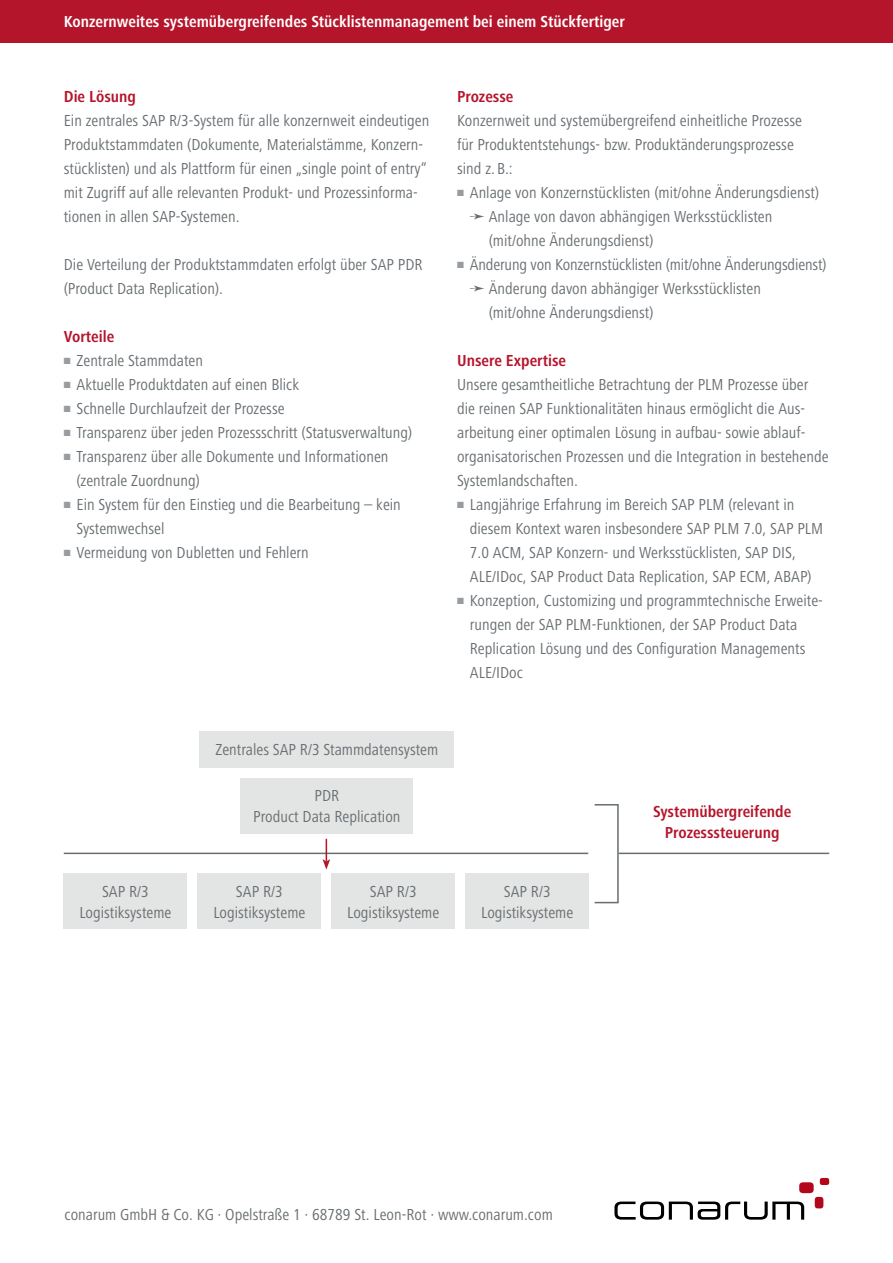
<style>
.page{position:relative;width:893px;height:1263px;background:#fff}
.page>*{position:absolute;margin:0;border:0;box-sizing:border-box;transform-origin:0 0}
.t1{font:condensed 16.5px/24px "Frutiger Next LT";color:#676d71}
.t2{font:700 condensed 16.5px/21px "Frutiger Next LT";color:#b5152b;text-align:center}
.t3{font:700 condensed 16.5px "Frutiger Next LT";color:#fff}
.s1{color:#969ca0}
</style>
<div class="page">
<svg style="left:614px;top:1201px;width:190px;height:18px"></svg>
<div style="left:815px;top:1197px;width:8px;height:11px;background:#b3071b;border-radius:3px"></div>
<svg style="left:799px;top:1182px;width:15px;height:11px"></svg>
<div style="left:820px;top:1178px;width:9px;height:7px;background:#b3071b;border-radius:3px"></div>
<div style="left:0;top:0;width:893px;height:43px;background:#b5152b"></div>
<div style="left:64px;top:874px;width:123px;height:55px;background:#e3e4e4"></div>
<div style="left:198px;top:874px;width:123px;height:55px;background:#e3e4e4"></div>
<div style="left:332px;top:874px;width:123px;height:55px;background:#e3e4e4"></div>
<div style="left:241px;top:778px;width:172px;height:55px;background:#e3e4e4"></div>
<div style="left:200px;top:731px;width:254px;height:36px;background:#e3e4e4"></div>
<div style="left:466px;top:874px;width:123px;height:55px;background:#e3e4e4"></div>
<hr style="left:64px;top:853px;width:524px;height:1px;background:#676d71">
<hr style="left:619px;top:853px;width:210px;height:1px;background:#676d71">
<svg style="left:323px;top:839px;width:7px;height:31px"></svg>
<div style="left:594px;top:804px;width:25px;height:99px;border:2px solid #676d71"></div>
<p class="t3" style="left:64px;top:12px;width:563px">Konzernweites systemübergreifendes Stücklistenmanagement bei einem Stückfertiger</p>
<p class="t2" style="left:64px;top:86px;width:74px">Die Lösung</p>
<p class="t1" style="left:64px;top:109px;width:367px">Ein zentrales SAP R/3-System für alle konzernweit eindeutigen Produktstammdaten (Dokumente, Materialstämme, Konzern&shy;stücklisten) und als Plattform für einen „single point of entry“ mit Zugriff auf alle relevanten Produkt- und Prozessinforma&shy;tionen in allen SAP-Systemen.</p>
<p class="t1" style="left:64px;top:253px;width:360px">Die Verteilung der Produktstammdaten erfolgt über SAP PDR (Product Data Replication).</p>
<p class="t2" style="left:64px;top:326px;width:52px">Vorteile</p>
<p class="t1" style="left:64px;top:349px;width:141px"><span class="s1">■</span> Zentrale Stammdaten</p>
<p class="t1" style="left:64px;top:373px;width:237px"><span class="s1">■</span> Aktuelle Produktdaten auf einen Blick</p>
<p class="t1" style="left:64px;top:397px;width:222px"><span class="s1">■</span> Schnelle Durchlaufzeit der Prozesse</p>
<p class="t1" style="left:64px;top:421px;width:350px"><span class="s1">■</span> Transparenz über jeden Prozessschritt (Statusverwaltung)</p>
<p class="t1" style="left:77px;top:445px;width:313px;text-indent:-13px"><span class="s1">■</span> Transparenz über alle Dokumente und Informationen (zentrale Zuordnung)</p>
<p class="t1" style="left:77px;top:493px;width:326px;text-indent:-13px"><span class="s1">■</span> Ein System für den Einstieg und die Bearbeitung – kein<br>Systemwechsel</p>
<p class="t1" style="left:64px;top:541px;width:247px"><span class="s1">■</span> Vermeidung von Dubletten und Fehlern</p>
<p class="t2" style="left:457px;top:86px;width:58px">Prozesse</p>
<p class="t1" style="left:457px;top:109px;width:346px">Konzernweit und systemübergreifend einheitliche Prozesse für Produktentstehungs- bzw. Produktänderungsprozesse sind z. B.:</p>
<p class="t1" style="left:457px;top:181px;width:363px"><span class="s1">■</span> Anlage von Konzernstücklisten (mit/ohne Änderungsdienst)</p>
<p class="t1" style="left:470px;top:205px;width:304px">➛ Anlage von davon abhängigen Werksstücklisten</p>
<p class="t1" style="left:489px;top:229px;width:166px">(mit/ohne Änderungsdienst)</p>
<p class="t1" style="left:457px;top:253px;width:371px"><span class="s1">■</span> Änderung von Konzernstücklisten (mit/ohne Änderungsdienst)</p>
<p class="t1" style="left:470px;top:277px;width:293px">➛ Änderung davon abhängiger Werksstücklisten</p>
<p class="t1" style="left:489px;top:301px;width:166px">(mit/ohne Änderungsdienst)</p>
<p class="t2" style="left:457px;top:350px;width:110px">Unsere Expertise</p>
<p class="t1" style="left:457px;top:373px;width:373px">Unsere gesamtheitliche Betrachtung der PLM Prozesse über die reinen SAP Funktionalitäten hinaus ermöglicht die Aus&shy;arbeitung einer optimalen Lösung in aufbau- sowie ablauf&shy;organisatorischen Prozessen und die Integration in bestehende Systemlandschaften.</p>
<p class="t1" style="left:470px;top:493px;width:355px;text-indent:-13px"><span class="s1">■</span> Langjährige Erfahrung im Bereich SAP PLM (relevant in diesem Kontext waren insbesondere SAP PLM 7.0, SAP PLM 7.0 ACM, SAP Konzern- und Werksstücklisten, SAP DIS, ALE/IDoc, SAP Product Data Replication, SAP ECM, ABAP)</p>
<p class="t1" style="left:470px;top:589px;width:355px;text-indent:-13px"><span class="s1">■</span> Konzeption, Customizing und programmtechnische Erweite&shy;rungen der SAP PLM-Funktionen, der SAP Product Data Replication Lösung und des Configuration Managements ALE/IDoc</p>
<p class="t1" style="left:215px;top:738px;width:224px">Zentrales SAP R/3 Stammdatensystem</p>
<p class="t1" style="left:253px;top:785px;width:149px;line-height:21px;text-align:center">PDR<br>Product Data Replication</p>
<p class="t1" style="left:79px;top:881px;width:94px;line-height:21px;text-align:center">SAP R/3<br>Logistiksysteme</p>
<p class="t1" style="left:213px;top:881px;width:94px;line-height:21px;text-align:center">SAP R/3<br>Logistiksysteme</p>
<p class="t1" style="left:347px;top:881px;width:94px;line-height:21px;text-align:center">SAP R/3<br>Logistiksysteme</p>
<p class="t1" style="left:481px;top:881px;width:94px;line-height:21px;text-align:center">SAP R/3<br>Logistiksysteme</p>
<p class="t2" style="left:653px;top:801px;width:140px">Systemübergreifende<br>Prozesssteuerung</p>
<p class="t1" style="left:64px;top:1203px;width:490px">conarum GmbH &amp; Co. KG · Opelstraße 1 · 68789 St. Leon-Rot · www.conarum.com</p>
</div>
